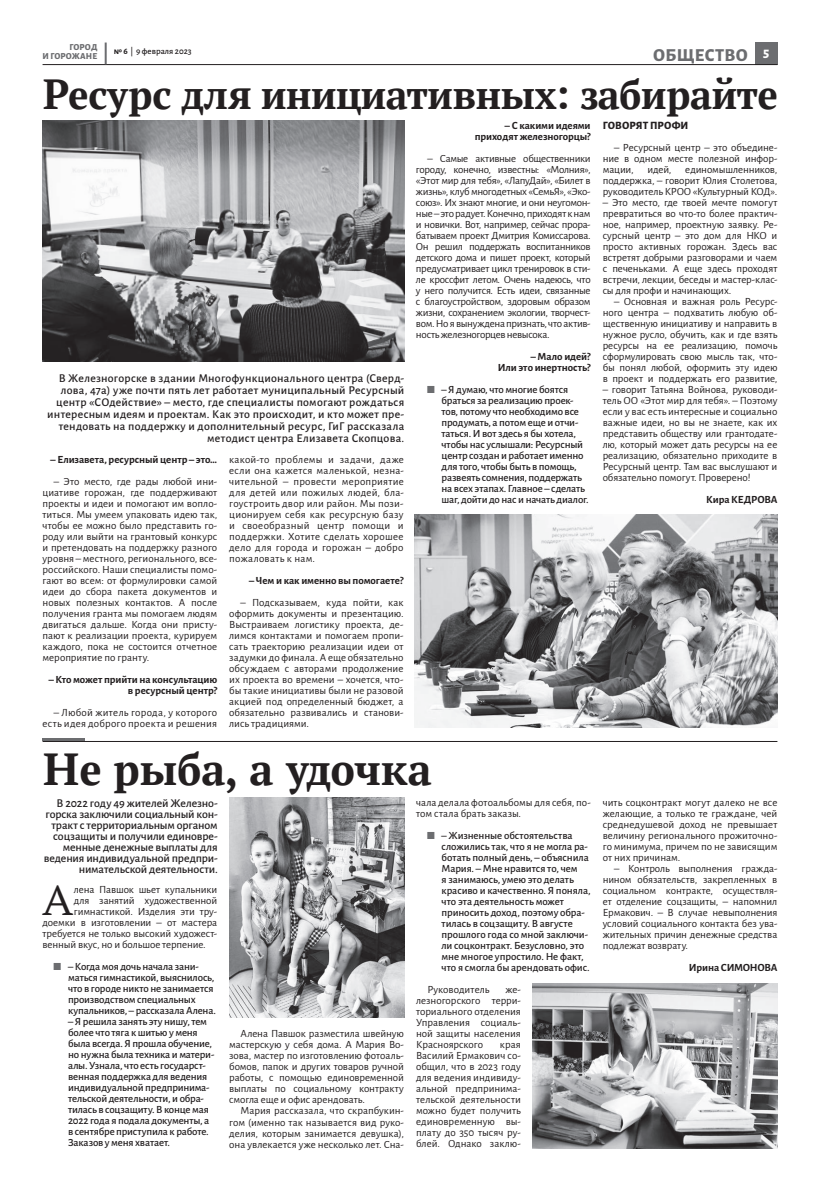
<style>
.page{position:relative;width:820px;height:1191px;background:#fff}
.page>*{position:absolute;margin:0;border:0;box-sizing:border-box;transform-origin:0 0}
.t1{font:700 48px "PT Astra Serif";color:#231f20}
.t2{font:44.2px "PT Astra Serif";color:#231f20}
.t3{font:700 44px "PT Astra Serif";letter-spacing:-.01em;color:#231f20}
.t4{font:800 18px "Alegreya Sans";letter-spacing:.015em;color:#6c6d70}
.t5{font:800 14px "Alegreya Sans";color:#fff}
.t6{font:500 12px/12px "Alegreya Sans";letter-spacing:.015em;color:#231f20;text-align:right}
.t7{font:500 12px/11px "Alegreya Sans";letter-spacing:-.015em;color:#231f20;text-align:right}
.t8{font:11px/11px "Alegreya Sans";letter-spacing:-.005em;color:#231f20;text-align:justify}
.t9{font:500 11px/11px "Alegreya Sans";letter-spacing:-.01em;color:#231f20}
.t10{font:700 11px/11px "Alegreya Sans";letter-spacing:-.01em;color:#231f20;text-align:right}
.t11{font:11px/11px "Alegreya Sans";letter-spacing:.025em;color:#231f20;text-align:right}
.t12{font:700 11px "Alegreya Sans";letter-spacing:-.03em;color:#231f20}
.t13{font:800 11px "Alegreya Sans";letter-spacing:.005em;color:#231f20}
.t14{font:500 9px "Alegreya Sans";color:#231f20}
.t15{font:800 9px "Alegreya Sans";letter-spacing:.015em;color:#6c6d70}
.s1{font-weight:700}
.s2{color:#6c6d70}
</style>
<div class="page">
<div style="left:755px;top:43px;width:22px;height:22px;background:#6c6d70"></div>
<hr style="left:43px;top:64px;width:734px;height:1px;background:#231f20">
<hr style="left:105px;top:43px;width:2px;height:21px;background:#6c6d70">
<hr style="left:43px;top:741px;width:734px;height:1px;background:#231f20">
<hr style="left:43px;top:738px;width:42px;height:3px;background:#6c6d70">
<img style="left:43px;top:121px;width:361px;height:240px">
<img style="left:415px;top:514px;width:362px;height:213px">
<img style="left:229px;top:797px;width:175px;height:220px">
<img style="left:532px;top:984px;width:245px;height:164px">
<p class="t15" style="left:69px;top:40px;width:30px">ГОРОД</p>
<p class="t14" style="left:114px;top:45px;width:79px"><span class="s1">№ 6</span> | 9 февраля 2023</p>
<p class="t15" style="left:43px;top:49px;width:56px">И ГОРОЖАНЕ</p>
<h3 class="t4" style="left:653px;top:41px;width:96px">ОБЩЕСТВО</h3>
<h3 class="t3" style="left:43px;top:67px;width:736px">Ресурс для инициативных: забирайте</h3>
<p class="t5" style="left:763px;top:43px;width:8px">5</p>
<p class="t6" style="left:47px;top:372px;width:358px">В Железногорске в здании Многофункционального центра (Сверд&shy;лова, 47а) уже почти пять лет работает муниципальный Ресурсный центр «СОдействие» – место, где специалисты помогают рождаться интересным идеям и проектам. Как это происходит, и кто может пре&shy;тендовать на поддержку и дополнительный ресурс, ГиГ рассказала методист центра Елизавета Скопцова.</p>
<p class="t10" style="left:51px;top:453px;width:168px">– Елизавета, ресурсный центр – это…</p>
<p class="t8" style="left:43px;top:475px;width:176px;text-indent:11px">– Это место, где рады любой ини&shy;циативе горожан, где поддерживают проекты и идеи и помогают им вопло&shy;титься. Мы умеем упаковать идею так, чтобы ее можно было представить го&shy;роду или выйти на грантовый конкурс и претендовать на поддержку разного уровня – местного, регионального, все&shy;российского. Наши специалисты помо&shy;гают во всем: от формулировки самой идеи до сбора пакета документов и новых полезных контактов. А после получения гранта мы помогаем людям двигаться дальше. Когда они присту&shy;пают к реализации проекта, курируем каждого, пока не состоится отчетное мероприятие по гранту.</p>
<p class="t10" style="left:49px;top:673px;width:170px">– Кто может прийти на консультацию в ресурсный центр?</p>
<p class="t11" style="left:43px;top:706px;width:176px">– Любой житель города, у которого есть идея доброго проекта и решения</p>
<p class="t8" style="left:229px;top:453px;width:176px">какой-то проблемы и задачи, даже если она кажется маленькой, незна&shy;чительной – провести мероприятие для детей или пожилых людей, бла&shy;гоустроить двор или район. Мы пози&shy;ционируем себя как ресурсную базу и своеобразный центр помощи и поддержки. Хотите сделать хорошее дело для города и горожан – добро пожаловать к нам.</p>
<p class="t10" style="left:249px;top:574px;width:156px">– Чем и как именно вы помогаете?</p>
<p class="t8" style="left:229px;top:596px;width:176px;text-indent:11px">– Подсказываем, куда пойти, как оформить документы и презентацию.<br>Выстраиваем логистику проекта, де&shy;лимся контактами и помогаем пропи&shy;сать траекторию реализации идеи от задумки до финала. А еще обязательно обсуждаем с авторами продолжение их проекта во времени – хочется, что&shy;бы такие инициативы были не разовой акцией под определенный бюджет, а обязательно развивались и станови&shy;лись традициями.</p>
<p class="t10" style="left:474px;top:119px;width:117px">– С какими идеями приходят железногорцы?</p>
<p class="t8" style="left:416px;top:152px;width:176px;text-indent:11px">– Самые активные общественники городу, конечно, известны: «Молния», «Этот мир для тебя», «ЛапуДай», «Билет в жизнь», клуб многодетных «СемьЯ», «Эко&shy;союз». Их знают многие, и они неугомон&shy;ные – это радует. Конечно, приходят к нам и новички. Вот, например, сейчас прора&shy;батываем проект Дмитрия Комиссарова.<br>Он решил поддержать воспитанников детского дома и пишет проект, который предусматривает цикл тренировок в сти&shy;ле кроссфит летом. Очень надеюсь, что у него получится. Есть идеи, связанные с благоустройством, здоровым образом жизни, сохранением экологии, творчест&shy;вом. Но я вынуждена признать, что актив&shy;ность железногорцев невысока.</p>
<p class="t10" style="left:497px;top:350px;width:94px">– Мало идей?<br>Или это инертность?</p>
<p class="t9" style="left:441px;top:383px;width:149px;text-indent:-14px"><span class="s2">⬛</span> – Я думаю, что многие боятся браться за реализацию проек&shy;тов, потому что необходимо все продумать, а потом еще и отчи&shy;таться. И вот здесь я бы хотела, чтобы нас услышали: Ресурсный центр создан и работает именно для того, чтобы быть в помощь, развеять сомнения, поддержать на всех этапах. Главное – сделать шаг, дойти до нас и начать диалог.</p>
<h1 class="t1" style="left:43px;top:739px;width:390px">Не рыба, а удочка</h1>
<p class="t7" style="left:44px;top:796px;width:175px">В 2022 году 49 жителей Железно&shy;горска заключили социальный кон&shy;тракт с территориальным органом соцзащиты и получили единовре&shy;менные денежные выплаты для ведения индивидуальной предпри&shy;нимательской деятельности.</p>
<h2 class="t2" style="left:42px;top:873px;width:33px">А</h2>
<p class="t8" style="left:74px;top:883px;width:145px">лена Павшок шьет купальники</p>
<p class="t8" style="left:416px;top:796px;width:176px">чала делала фотоальбомы для себя, по&shy;том стала брать заказы.</p>
<p class="t9" style="left:441px;top:829px;width:150px;text-indent:-14px"><span class="s2">⬛</span> – Жизненные обстоятельства сложились так, что я не могла ра&shy;ботать полный день, – объяснила<br>Мария. – Мне нравится то, чем<br>я занимаюсь, умею это делать красиво и качественно. Я поняла, что эта деятельность может приносить доход, поэтому обра&shy;тилась в соцзащиту. В августе прошлого года со мной заключи&shy;ли соцконтракт. Безусловно, это мне многое упростило. Не факт, что я смогла бы арендовать офис.</p>
<p class="t8" style="left:427px;top:983px;width:64px">Руководитель</p>
<p class="t8" style="left:74px;top:894px;width:145px">для занятий художественной</p>
<p class="t8" style="left:74px;top:905px;width:145px">гимнастикой. Изделия эти тру-</p>
<p class="t8" style="left:43px;top:916px;width:176px">доемки в изготовлении – от мастера</p>
<p class="t8" style="left:43px;top:927px;width:176px">требуется не только высокий художест-</p>
<p class="t8" style="left:43px;top:938px;width:165px">венный вкус, но и большое терпение.</p>
<p class="t9" style="left:68px;top:960px;width:149px;text-indent:-14px"><span class="s2">⬛</span> – Когда моя дочь начала зани&shy;маться гимнастикой, выяснилось, что в городе никто не занимается производством специальных купальников, – рассказала Алена.</p>
<p class="t9" style="left:68px;top:1015px;width:148px">– Я решила занять эту нишу, тем более что тяга к шитью у меня была всегда. Я прошла обучение, но нужна была техника и матери&shy;алы. Узнала, что есть государст&shy;венная поддержка для ведения индивидуальной предпринима&shy;тельской деятельности, и обра&shy;тилась в соцзащиту. В конце мая<br>2022 года я подала документы, а в сентябре приступила к работе.<br>Заказов у меня хватает.</p>
<p class="t8" style="left:416px;top:983px;width:106px;text-indent:89px">же&shy;лезногорского терри&shy;ториального отделения Управления социаль&shy;ной защиты населения Красноярского</p>
<p class="t8" style="left:229px;top:1027px;width:176px;text-indent:11px">Алена Павшок разместила швейную мастерскую у себя дома. А Мария Во&shy;зова, мастер по изготовлению фотоаль&shy;бомов, папок и других товаров ручной работы, с помощью единовременной выплаты по социальному контракту смогла еще и офис арендовать.</p>
<p class="t8" style="left:229px;top:1104px;width:176px;text-indent:11px">Мария рассказала, что скрапбукин&shy;гом (именно так называется вид руко&shy;делия, которым занимается девушка), она увлекается уже несколько лет. Сна-</p>
<p class="t8" style="left:416px;top:1038px;width:106px;text-indent:84px">края Василий Ермакович со&shy;общил, что в 2023 году для ведения индивиду&shy;альной предпринима&shy;тельской деятельности можно будет получить единовременную вы&shy;плату до 350 тысяч ру&shy;блей. Однако заклю-</p>
<p class="t13" style="left:602px;top:117px;width:87px">ГОВОРЯТ ПРОФИ</p>
<p class="t8" style="left:602px;top:141px;width:176px;text-indent:11px">– Ресурсный центр – это объедине&shy;ние в одном месте полезной инфор&shy;мации,</p>
<p class="t8" style="left:647px;top:163px;width:26px">идей,</p>
<p class="t8" style="left:602px;top:163px;width:176px;text-indent:82px">единомышленников, поддержка, – говорит Юлия Столетова, руководитель КРОО «Культурный КОД».</p>
<p class="t8" style="left:602px;top:196px;width:176px">– Это место, где твоей мечте помогут превратиться во что-то более практич&shy;ное, например, проектную заявку. Ре&shy;сурсный центр – это дом для НКО и просто активных горожан. Здесь вас встретят добрыми разговорами и чаем с печеньками. А еще здесь проходят встречи, лекции, беседы и мастер-клас&shy;сы для профи и начинающих.</p>
<p class="t8" style="left:602px;top:295px;width:176px;text-indent:11px">– Основная и важная роль Ресурс&shy;ного центра – подхватить любую об&shy;щественную инициативу и направить в нужное русло, обучить, как и где взять ресурсы на ее реализацию, помочь сформулировать свою мысль так, что&shy;бы понял любой, оформить эту идею в проект и поддержать его развитие,</p>
<p class="t8" style="left:602px;top:383px;width:176px">– говорит Татьяна Войнова, руководи&shy;тель ОО «Этот мир для тебя». – Поэтому если у вас есть интересные и социально важные идеи, но вы не знаете, как их представить обществу или грантодате&shy;лю, который может дать ресурсы на ее реализацию, обязательно приходите в Ресурсный центр. Там вас выслушают и обязательно помогут. Проверено!</p>
<p class="t10" style="left:705px;top:493px;width:73px">Кира КЕДРОВА</p>
<p class="t8" style="left:602px;top:796px;width:176px">чить соцконтракт могут далеко не все желающие, а только те граждане, чей среднедушевой доход не превышает величину регионального прожиточно&shy;го минимума, причем по не зависящим от них причинам.</p>
<p class="t8" style="left:602px;top:862px;width:176px;text-indent:11px">– Контроль выполнения гражда&shy;нином обязательств, закрепленных в социальном контракте, осуществля&shy;ет отделение соцзащиты, – напомнил Ермакович. – В случае невыполнения условий социального контакта без ува&shy;жительных причин денежные средства подлежат возврату.</p>
<p class="t12" style="left:688px;top:959px;width:90px">Ирина СИМОНОВА</p>
</div>
